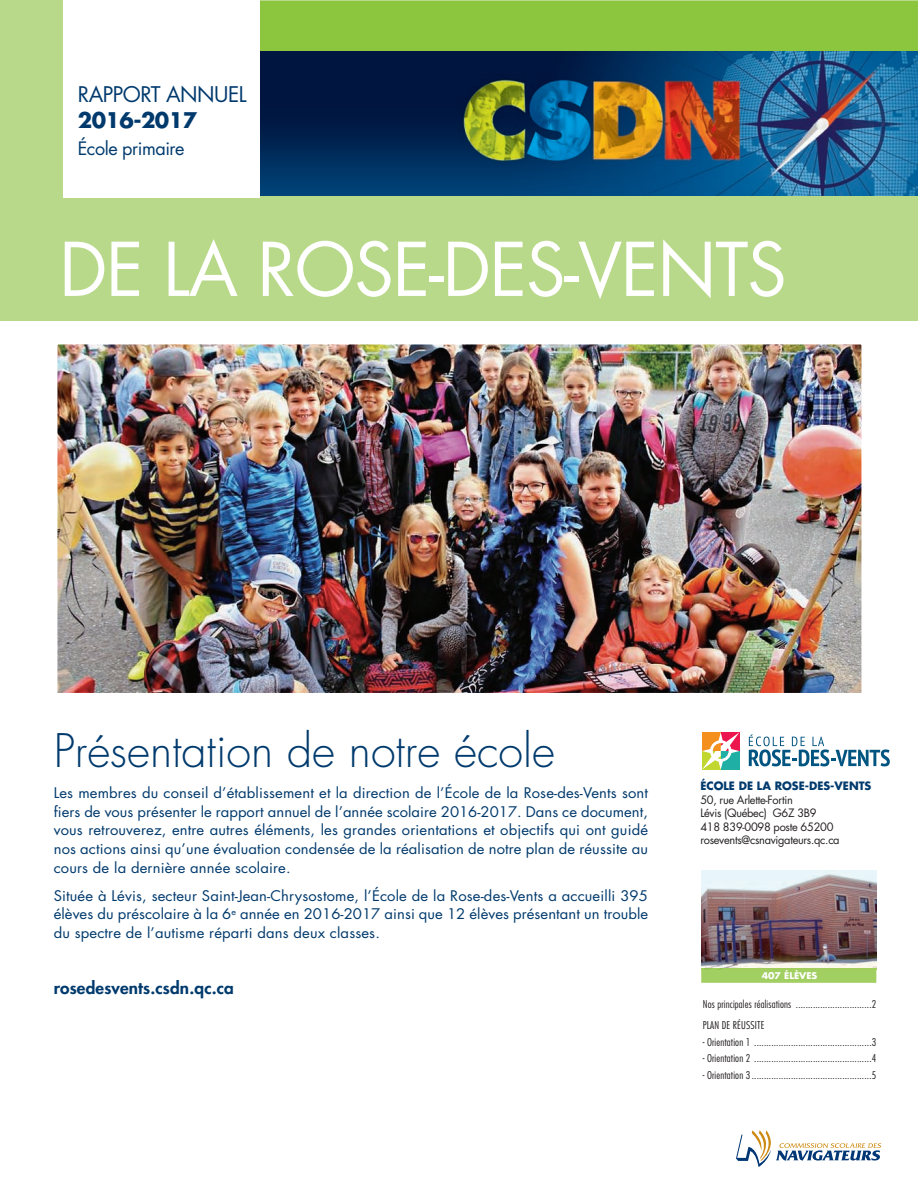
<style>
.page{position:relative;width:918px;height:1188px;background:#fff}
.page>*{position:absolute;margin:0;border:0;box-sizing:border-box;transform-origin:0 0}
.t1{font:72px "Futura";letter-spacing:-.015em;color:#fff}
.t2{font:300 45px "Futura";color:#003a6d}
.t3{font:21px "Futura";letter-spacing:-.025em;color:#003a6d}
.t4{font:700 21px "Futura";letter-spacing:-.025em;color:#003a6d}
.t5{font:18px "Futura";letter-spacing:-.025em;color:#003a6d}
.t6{font:800 16.5px "Futura";letter-spacing:.01em;color:#003a6d;scale:1.04 1}
.t7{font:14.25px/18.8px "Futura";letter-spacing:.01em;color:#003a6d;text-align:justify;scale:1.04 1}
.t8{font:11.25px/13.5px "Futura";letter-spacing:-.025em;color:#231f20}
.t9{font:700 11.25px "Futura";color:#003a6d}
.t10{font:300 condensed 10.5px/21px "Futura";letter-spacing:.015em;color:#231f20;scale:1.05 1}
.t11{font:700 9px "Futura";color:#fff;scale:1.05 1}
</style>
<div class="page">
<div style="left:0;top:0;width:918px;height:321px;background:#b8d989"></div>
<div style="left:65px;top:1px;width:853px;height:195px;background:#8bc63e"></div>
<img style="left:260px;top:51px;width:658px;height:145px">
<img style="left:58px;top:345px;width:802px;height:347px">
<div style="left:54px;top:341px;width:810px;height:355px;border:3px solid #fff"></div>
<svg style="left:749px;top:734px;width:141px;height:32px"></svg>
<svg style="left:702px;top:732px;width:37px;height:38px"></svg>
<svg style="left:736px;top:1130px;width:145px;height:37px"></svg>
<div style="left:64px;top:0;width:196px;height:198px;background:#fff"></div>
<img style="left:702px;top:870px;width:174px;height:98px">
<svg style="left:701px;top:968px;width:175px;height:15px;background:#a3cf63"></svg>
<h3 class="t3" style="left:78px;top:85px;width:170px">RAPPORT ANNUEL</h3>
<h3 class="t4" style="left:78px;top:110px;width:121px">2016-2017</h3>
<p class="t5" style="left:78px;top:140px;width:108px">École primaire</p>
<h1 class="t1" style="left:59px;top:237px;width:729px">DE LA ROSE-DES-VENTS</h1>
<h2 class="t2" style="left:54px;top:730px;width:503px">Présentation de notre école</h2>
<p class="t7" style="left:54px;top:785px;width:573px">Les membres du conseil d’établissement et la direction de l’École de la Rose-des-Vents sont fiers de vous présenter le rapport annuel de l’année scolaire 2016-2017. Dans ce document, vous retrouverez, entre autres éléments, les grandes orientations et objectifs qui ont guidé nos actions ainsi qu’une évaluation condensée de la réalisation de notre plan de réussite au cours de la dernière année scolaire.</p>
<p class="t7" style="left:54px;top:887px;width:573px">Située à Lévis, secteur Saint-Jean-Chrysostome, l’École de la Rose-des-Vents a accueilli 395 élèves du préscolaire à la 6<sup>e</sup> année en 2016-2017 ainsi que 12 élèves présentant un trouble du spectre de l’autisme réparti dans deux classes.</p>
<p class="t6" style="left:54px;top:980px;width:175px">rosedesvents.csdn.qc.ca</p>
<p class="t9" style="left:700px;top:781px;width:173px">ÉCOLE DE LA ROSE-DES-VENTS</p>
<p class="t8" style="left:700px;top:794px;width:141px">50, rue Arlette-Fortin<br>Lévis (Québec) G6Z 3B9<br>418 839-0098 poste 65200 rosevents@csnavigateurs.qc.ca</p>
<p class="t11" style="left:762px;top:972px;width:55px">407 ÉLÈVES</p>
<p class="t10" style="left:703px;top:994px;width:167px">Nos principales réalisations ...............................2<br>PLAN DE RÉUSSITE</p>
<p class="t10" style="left:703px;top:1032px;width:167px">- Orientation 1 ................................................3</p>
<p class="t10" style="left:703px;top:1048px;width:167px">- Orientation 2 ................................................4</p>
<p class="t10" style="left:703px;top:1065px;width:167px">- Orientation 3 .................................................5</p>
</div>
